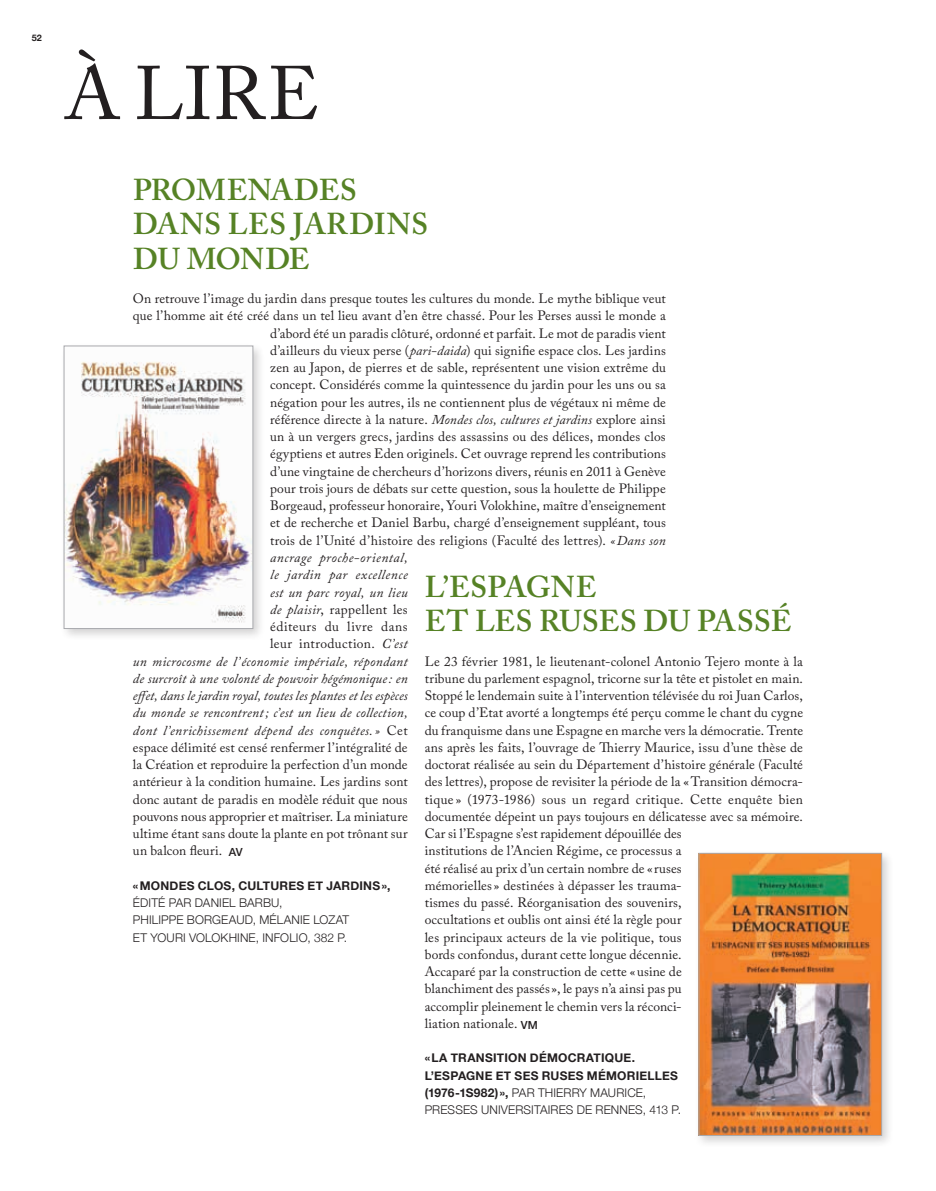
<style>
.page{position:relative;width:936px;height:1191px;background:#fff}
.page>*{position:absolute;margin:0;border:0;box-sizing:border-box;transform-origin:0 0}
._01_supertitre{font:75px "Adobe Caslon Pro";color:#231f20}
._02_titre_vert{font:600 30px/34.5px "Adobe Caslon Pro";letter-spacing:.005em;color:#568225}
._04_texte{font:13.5px/17.2px "Adobe Caslon Pro";letter-spacing:.005em;color:#231f20}
._04_texte-2{font:italic 13.5px "Adobe Caslon Pro";letter-spacing:.02em;color:#231f20}
._04_texte-3{font:italic 13.5px "Adobe Caslon Pro";letter-spacing:.04em;color:#231f20}
._04_texte-4{font:13.5px "Adobe Caslon Pro";letter-spacing:.025em;color:#231f20}
._04_texte-5{font:13.5px "Adobe Caslon Pro";letter-spacing:.04em;color:#231f20}
._05_titre_livre_gras{font:700 12px/17.2px "Helvetica Neue";letter-spacing:.02em;color:#231f20}
._05_titre_livre_gras-2{font:300 12px/17.2px "Helvetica Neue";letter-spacing:.01em;color:#231f20}
.t1{font:700 9px "Helvetica Neue";color:#231f20}
.s1{font-style:italic}
.s2{font-style:normal}
.s3{font-family:"Helvetica Neue";font-weight:500;font-size:11.25px}
.s4{font-weight:700}
.s5{font-weight:300}
</style>
<div class="page">
<div style="left:60px;top:342px;width:206px;height:299px;background:#231f20;opacity:.2"></div>
<img style="left:66px;top:348px;width:185px;height:279px">
<div style="left:64px;top:346px;width:189px;height:283px;border:1px solid #a8a9ad"></div>
<div style="left:694px;top:849px;width:200px;height:298px;background:#231f20;opacity:.2"></div>
<img style="left:700px;top:855px;width:179px;height:278px">
<div style="left:698px;top:853px;width:183px;height:282px;border:1px solid #a8a9ad"></div>
<p class="t1" style="left:32px;top:29px;width:12px">52</p>
<p class="_01_supertitre" style="left:64px;top:49px;width:256px">À LIRE</p>
<p class="_02_titre_vert" style="left:133px;top:172px;width:296px">PROMENADES<br>DANS LES JARDINS<br>DU MONDE</p>
<p class="_04_texte" style="left:133px;top:290px;width:534px">On retrouve l’image du jardin dans presque toutes les cultures du monde. Le mythe biblique veut</p>
<p class="_04_texte" style="left:133px;top:307px;width:534px">que l’homme ait été créé dans un tel lieu avant d’en être chassé. Pour les Perses aussi le monde a</p>
<p class="_04_texte" style="left:270px;top:324px;width:397px">d’abord été un paradis clôturé, ordonné et parfait. Le mot de paradis vient</p>
<p class="_04_texte" style="left:270px;top:341px;width:397px">d’ailleurs du vieux perse (<span class="s1">pari-daida</span>) qui signifie espace clos. Les jardins</p>
<p class="_04_texte" style="left:270px;top:359px;width:397px">zen au Japon, de pierres et de sable, représentent une vision extrême du</p>
<p class="_04_texte" style="left:270px;top:376px;width:397px">concept. Considérés comme la quintessence du jardin pour les uns ou sa</p>
<p class="_04_texte" style="left:270px;top:393px;width:397px">négation pour les autres, ils ne contiennent plus de végétaux ni même de</p>
<p class="_04_texte" style="left:270px;top:410px;width:397px">référence directe à la nature. <span class="s1">Mondes clos, cultures et jardins</span> explore ainsi</p>
<p class="_04_texte" style="left:270px;top:428px;width:397px">un à un vergers grecs, jardins des assassins ou des délices, mondes clos</p>
<p class="_04_texte" style="left:270px;top:445px;width:397px">égyptiens et autres Eden originels. Cet ouvrage reprend les contributions</p>
<p class="_04_texte" style="left:270px;top:462px;width:397px">d’une vingtaine de chercheurs d’horizons divers, réunis en 2011 à Genève</p>
<p class="_04_texte" style="left:270px;top:479px;width:397px">pour trois jours de débats sur cette question, sous la houlette de Philippe</p>
<p class="_04_texte" style="left:270px;top:497px;width:397px">Borgeaud, professeur honoraire, Youri Volokhine, maître d’enseignement</p>
<p class="_04_texte" style="left:270px;top:514px;width:397px">et de recherche et Daniel Barbu, chargé d’enseignement suppléant, tous</p>
<p class="_04_texte" style="left:270px;top:531px;width:397px">trois de l’Unité d’histoire des religions (Faculté des lettres). <span class="s1">«Dans son</span></p>
<p class="_04_texte-3" style="left:270px;top:549px;width:139px">ancrage proche-oriental,</p>
<p class="_04_texte-2" style="left:270px;top:566px;width:139px">le jardin par excellence</p>
<p class="_04_texte-2" style="left:270px;top:584px;width:139px">est un parc royal, un lieu</p>
<p class="_04_texte" style="left:270px;top:600px;width:139px"><span class="s1">de plaisir</span>, rappellent les</p>
<p class="_04_texte-5" style="left:270px;top:618px;width:139px">éditeurs du livre dans</p>
<p class="_04_texte-4" style="left:270px;top:635px;width:139px">leur introduction. <span class="s1">C’est</span></p>
<p class="_04_texte-2" style="left:133px;top:653px;width:276px">un microcosme de l’économie impériale, répondant</p>
<p class="_04_texte-2" style="left:133px;top:670px;width:276px">de surcroît à une volonté de pouvoir hégémonique: en</p>
<p class="_04_texte-2" style="left:133px;top:687px;width:276px">effet, dans le jardin royal, toutes les plantes et les espèces</p>
<p class="_04_texte-2" style="left:133px;top:704px;width:276px">du monde se rencontrent; c’est un lieu de collection,</p>
<p class="_04_texte-2" style="left:133px;top:722px;width:276px">dont l’enrichissement dépend des conquêtes.» <span class="s2">Cet</span></p>
<p class="_04_texte" style="left:133px;top:738px;width:276px">espace délimité est censé renfermer l’intégralité de</p>
<p class="_04_texte" style="left:133px;top:755px;width:276px">la Création et reproduire la perfection d’un monde</p>
<p class="_04_texte" style="left:133px;top:773px;width:276px">antérieur à la condition humaine. Les jardins sont</p>
<p class="_04_texte" style="left:133px;top:790px;width:276px">donc autant de paradis en modèle réduit que nous</p>
<p class="_04_texte" style="left:133px;top:807px;width:276px">pouvons nous approprier et maîtriser. La miniature</p>
<p class="_04_texte" style="left:133px;top:824px;width:276px">ultime étant sans doute la plante en pot trônant sur</p>
<p class="_04_texte" style="left:133px;top:842px;width:111px">un balcon fleuri. <span class="s3">AV</span></p>
<p class="_05_titre_livre_gras-2" style="left:133px;top:876px;width:259px"><span class="s4">«MONDES CLOS, CULTURES ET JARDINS»,<br></span>ÉDITÉ PAR DANIEL BARBU,<br>PHILIPPE BORGEAUD, MÉLANIE LOZAT<br>ET YOURI VOLOKHINE, INFOLIO, 382 P.</p>
<p class="_02_titre_vert" style="left:425px;top:569px;width:368px">L’ESPAGNE<br>ET LES RUSES DU PASSÉ</p>
<p class="_04_texte" style="left:424px;top:652px;width:380px">Le 23 février 1981, le lieutenant-colonel Antonio Tejero monte à la tribune du parlement espagnol, tricorne sur la tête et pistolet en main.<br>Stoppé le lendemain suite à l’intervention télévisée du roi Juan Carlos, ce coup d’Etat avorté a longtemps été perçu comme le chant du cygne du franquisme dans une Espagne en marche vers la démocratie. Trente ans après les faits, l’ouvrage de Thierry Maurice, issu d’une thèse de doctorat réalisée au sein du Département d’histoire générale (Faculté des lettres), propose de revisiter la période de la «Transition démocra&shy;tique » (1973-1986) sous un regard critique. Cette enquête bien documentée dépeint un pays toujours en délicatesse avec sa mémoire.<br>Car si l’Espagne s’est rapidement dépouillée des<br>institutions de l’Ancien Régime, ce processus a<br>été réalisé au prix d’un certain nombre de «ruses<br>mémorielles » destinées à dépasser les trauma-<br>tismes du passé. Réorganisation des souvenirs,<br>occultations et oublis ont ainsi été la règle pour<br>les principaux acteurs de la vie politique, tous<br>bords confondus, durant cette longue décennie.<br>Accaparé par la construction de cette «usine de<br>blanchiment des passés », le pays n’a ainsi pas pu<br>accomplir pleinement le chemin vers la réconci-<br>liation nationale. <span class="s3">VM</span></p>
<p class="_05_titre_livre_gras" style="left:424px;top:1048px;width:258px">«LA TRANSITION DÉMOCRATIQUE.<br>L’ESPAGNE ET SES RUSES MÉMORIELLES (1976-1S982) », <span class="s5">PAR THIERRY MAURICE, PRESSES UNIVERSITAIRES DE RENNES, 413 P.</span></p>
</div>
